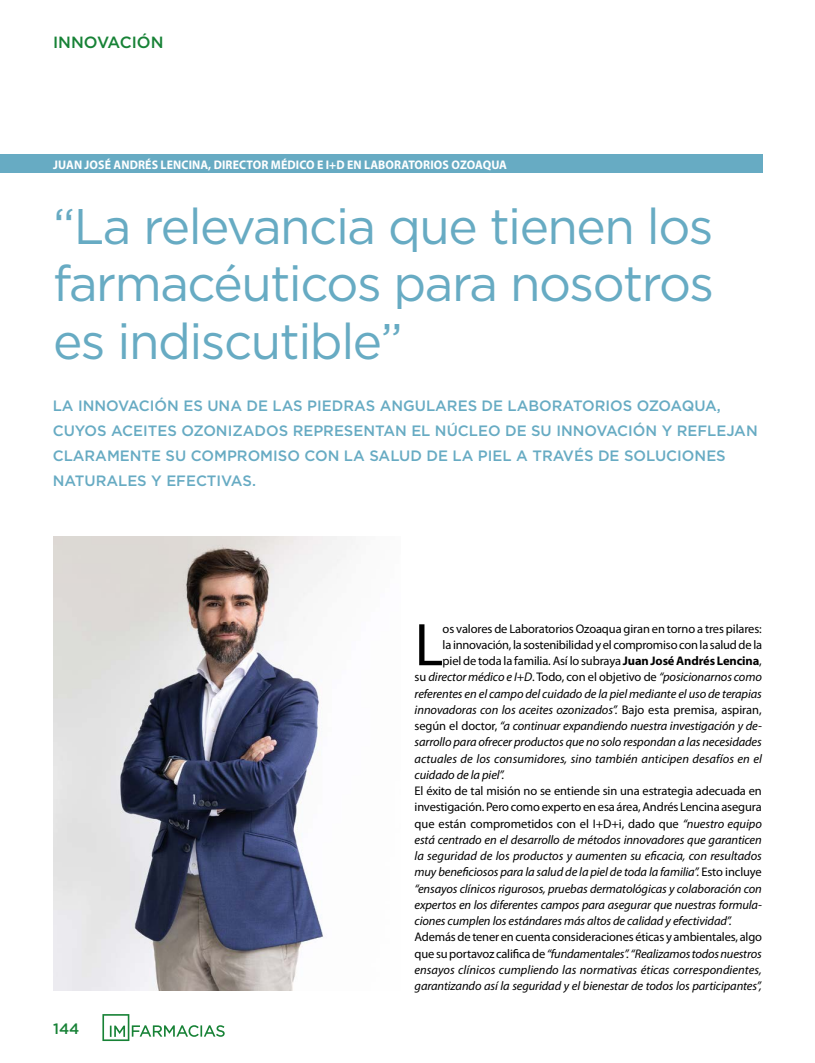
<style>
.page{position:relative;width:815px;height:1063px;background:#fff}
.page>*{position:absolute;margin:0;border:0;box-sizing:border-box;transform-origin:0 0}
.t1{font:60.75px "Myriad Pro";color:#000}
.t2{font:50px/57.5px "Gotham";letter-spacing:-.03em;color:#67abc3;text-align:justify}
.t3{font:500 16.25px "Gotham";color:#178236}
.t4{font:500 15px/25px "Gotham";color:#67abc3}
.t5{font:500 15px "Gotham";color:#178236}
.t6{font:italic 12.5px/16.2px "Myriad Pro";letter-spacing:-.01em;color:#000;text-align:justify}
.t7{font:12.5px "Myriad Pro";letter-spacing:-.015em;color:#000}
.t8{font:700 12.5px "Myriad Pro";letter-spacing:.01em;color:#fff;scale:.95 1}
.s1{font-weight:700}
.s2{font-style:normal}
</style>
<div class="page">
<svg style="left:102px;top:1014px;width:123px;height:27px"></svg>
<div style="left:0;top:155px;width:762px;height:18px;background:#67abc3"></div>
<img style="left:53px;top:537px;width:300px;height:453px">
<h3 class="t3" style="left:53px;top:32px;width:112px">INNOVACIÓN</h3>
<p class="t8" style="left:53px;top:156px;width:479px">JUAN JOSÉ ANDRÉS LENCINA, DIRECTOR MÉDICO E I+D EN LABORATORIOS OZOAQUA</p>
<h2 class="t2" style="left:53px;top:196px;width:663px">“La relevancia que tienen los farmacéuticos para nosotros es indiscutible”</h2>
<p class="t4" style="left:53px;top:393px;width:707px">LA INNOVACIÓN ES UNA DE LAS PIEDRAS ANGULARES DE LABORATORIOS OZOAQUA, CUYOS ACEITES OZONIZADOS REPRESENTAN EL NÚCLEO DE SU INNOVACIÓN Y REFLEJAN CLARAMENTE SU COMPROMISO CON LA SALUD DE LA PIEL A TRAVÉS DE SOLUCIONES NATURALES Y EFECTIVAS.</p>
<p class="t5" style="left:53px;top:1018px;width:28px">144</p>
<h1 class="t1" style="left:415px;top:607px;width:30px">L</h1>
<p class="t7" style="left:443px;top:621px;width:321px">os valores de Laboratorios Ozoaqua giran en torno a tres pilares:</p>
<p class="t7" style="left:443px;top:637px;width:321px">la innovación, la sostenibilidad y el compromiso con la salud de la</p>
<p class="t7" style="left:443px;top:653px;width:321px">piel de toda la familia. Así lo subraya <span class="s1">Juan José Andrés Lencina</span>,</p>
<p class="t6" style="left:415px;top:669px;width:349px"><span class="s2">su</span> director médico e I+D<span class="s2">. Todo, con el objetivo de</span> “posicionarnos como</p>
<p class="t6" style="left:415px;top:685px;width:349px">referentes en el campo del cuidado de la piel mediante el uso de terapias</p>
<p class="t6" style="left:415px;top:701px;width:349px">innovadoras con los aceites ozonizados”. <span class="s2">Bajo esta premisa, aspiran,</span></p>
<p class="t6" style="left:415px;top:718px;width:349px"><span class="s2">según el doctor,</span> “a continuar expandiendo nuestra investigación y de-</p>
<p class="t6" style="left:415px;top:734px;width:349px">sarrollo para ofrecer productos que no solo respondan a las necesidades</p>
<p class="t6" style="left:415px;top:750px;width:349px">actuales de los consumidores, sino también anticipen desafíos en el</p>
<p class="t6" style="left:415px;top:766px;width:91px">cuidado de la piel”.</p>
<p class="t6" style="left:415px;top:783px;width:349px"><span class="s2">El éxito de tal misión no se entiende sin una estrategia adecuada en investigación. Pero como experto en esa área, Andrés Lencina asegura que están comprometidos con el I+D+i, dado que</span> “nuestro equipo está centrado en el desarrollo de métodos innovadores que garanticen la seguridad de los productos y aumenten su eficacia, con resultados muy beneficiosos para la salud de la piel de toda la familia”. <span class="s2">Esto incluye </span>“ensayos clínicos rigurosos, pruebas dermatológicas y colaboración con expertos en los diferentes campos para asegurar que nuestras formula&shy;ciones cumplen los estándares más altos de calidad y efectividad”.</p>
<p class="t6" style="left:415px;top:929px;width:349px"><span class="s2">Además de tener en cuenta consideraciones éticas y ambientales, algo que su portavoz califica de</span> “fundamentales”. “Realizamos todos nuestros ensayos clínicos cumpliendo las normativas éticas correspondientes, garantizando así la seguridad y el bienestar de todos los participantes”,</p>
</div>
